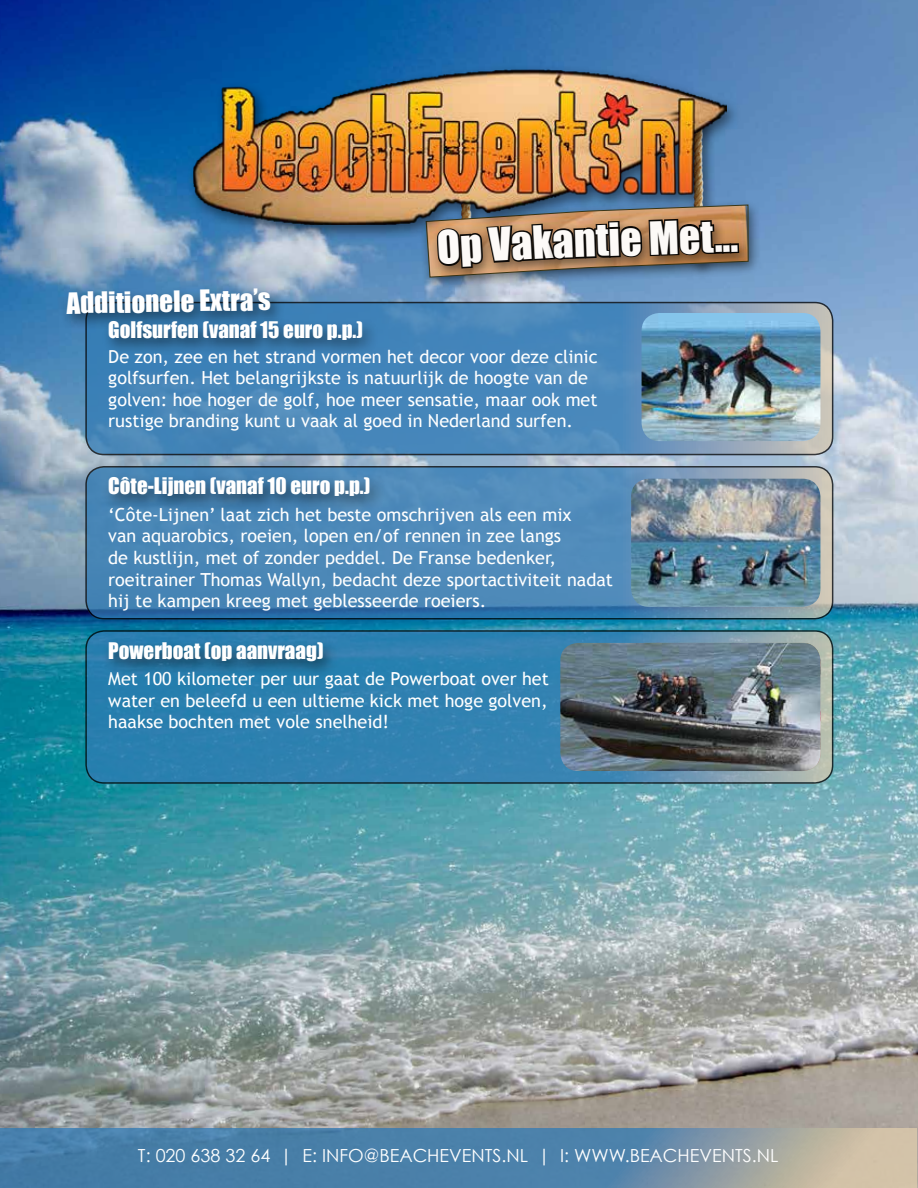
<style>
.page{position:relative;width:918px;height:1188px;background:#fff}
.page>*{position:absolute;margin:0;border:0;box-sizing:border-box;transform-origin:0 0}
.t1{font:42px "Impact";color:#fff}
.t2{font:27px "Impact";color:#fff}
.t3{font:21px "Impact";color:#fff}
.t4{font:18px/21.6px "Trebuchet MS";color:#fff}
.t5{font:18px "Century Gothic";color:#fff}
</style>
<div class="page">
<img style="left:0;top:0;width:918px;height:1188px">
<svg style="left:0;top:1129px;width:916px;height:59px"></svg>
<svg style="left:86px;top:467px;width:747px;height:152px"></svg>
<div style="left:85px;top:466px;width:748px;height:154px;border:2px solid #000;border-radius:18px"></div>
<svg style="left:86px;top:631px;width:747px;height:152px"></svg>
<div style="left:85px;top:630px;width:748px;height:154px;border:2px solid #000;border-radius:18px"></div>
<svg style="left:86px;top:303px;width:747px;height:152px"></svg>
<div style="left:85px;top:302px;width:748px;height:153px;border:2px solid #000;border-radius:18px"></div>
<div style="left:60px;top:284px;width:226px;height:47px;background:#000;opacity:.5"></div>
<img style="left:642px;top:313px;width:178px;height:128px">
<img style="left:631px;top:479px;width:189px;height:128px">
<img style="left:560px;top:643px;width:260px;height:128px">
<div style="left:102px;top:472px;width:284px;height:41px;background:#000;opacity:.5"></div>
<div style="left:102px;top:316px;width:276px;height:42px;background:#000;opacity:.5"></div>
<div style="left:102px;top:637px;width:237px;height:42px;background:#000;opacity:.5"></div>
<div style="left:419px;top:199px;width:342px;height:93px;background:#000;opacity:.5"></div>
<svg style="left:425px;top:175px;width:324px;height:132px"></svg>
<div style="left:714px;top:244px;width:10px;height:10px;border:3px solid #000"></div>
<div style="left:722px;top:244px;width:9px;height:10px;border:3px solid #000"></div>
<div style="left:730px;top:243px;width:9px;height:10px;border:3px solid #000"></div>
<div style="left:186px;top:64px;width:556px;height:178px;background:#000;opacity:.5"></div>
<img style="left:193px;top:69px;width:533px;height:155px">
<h2 class="t2" style="left:66px;top:282px;width:206px;rotate:-1deg">Additionele Extra’s</h2>
<p class="t3" style="left:108px;top:314px;width:256px">Golfsurfen (vanaf 15 euro p.p.)</p>
<h1 class="t1" style="left:436px;top:215px;width:117px;rotate:-3deg">Op Vak</h1>
<h1 class="t1" style="left:552px;top:209px;width:187px;rotate:-2deg">antie Met...</h1>
<p class="t4" style="left:108px;top:346px;width:491px">De zon, zee en het strand vormen het decor voor deze clinic golfsurfen. Het belangrijkste is natuurlijk de hoogte van de golven: hoe hoger de golf, hoe meer sensatie, maar ook met rustige branding kunt u vaak al goed in Nederland surfen.</p>
<p class="t3" style="left:108px;top:470px;width:264px">Côte-Lijnen (vanaf 10 euro p.p.)</p>
<p class="t4" style="left:108px;top:504px;width:506px">‘Côte-Lijnen’ laat zich het beste omschrijven als een mix<br>van aquarobics, roeien, lopen en/of rennen in zee langs<br>de kustlijn, met of zonder peddel. De Franse bedenker, roeitrainer Thomas Wallyn, bedacht deze sportactiviteit nadat hij te kampen kreeg met geblesseerde roeiers.</p>
<p class="t3" style="left:108px;top:635px;width:217px">Powerboat (op aanvraag)</p>
<p class="t4" style="left:108px;top:668px;width:442px;text-align:justify">Met 100 kilometer per uur gaat de Powerboat over het water en beleefd u een ultieme kick met hoge golven, haakse bochten met vole snelheid!</p>
<p class="t5" style="left:138px;top:1145px;width:642px">T: 020 638 32 64 | E: INFO@BEACHEVENTS.NL | I: WWW.BEACHEVENTS.NL</p>
</div>
